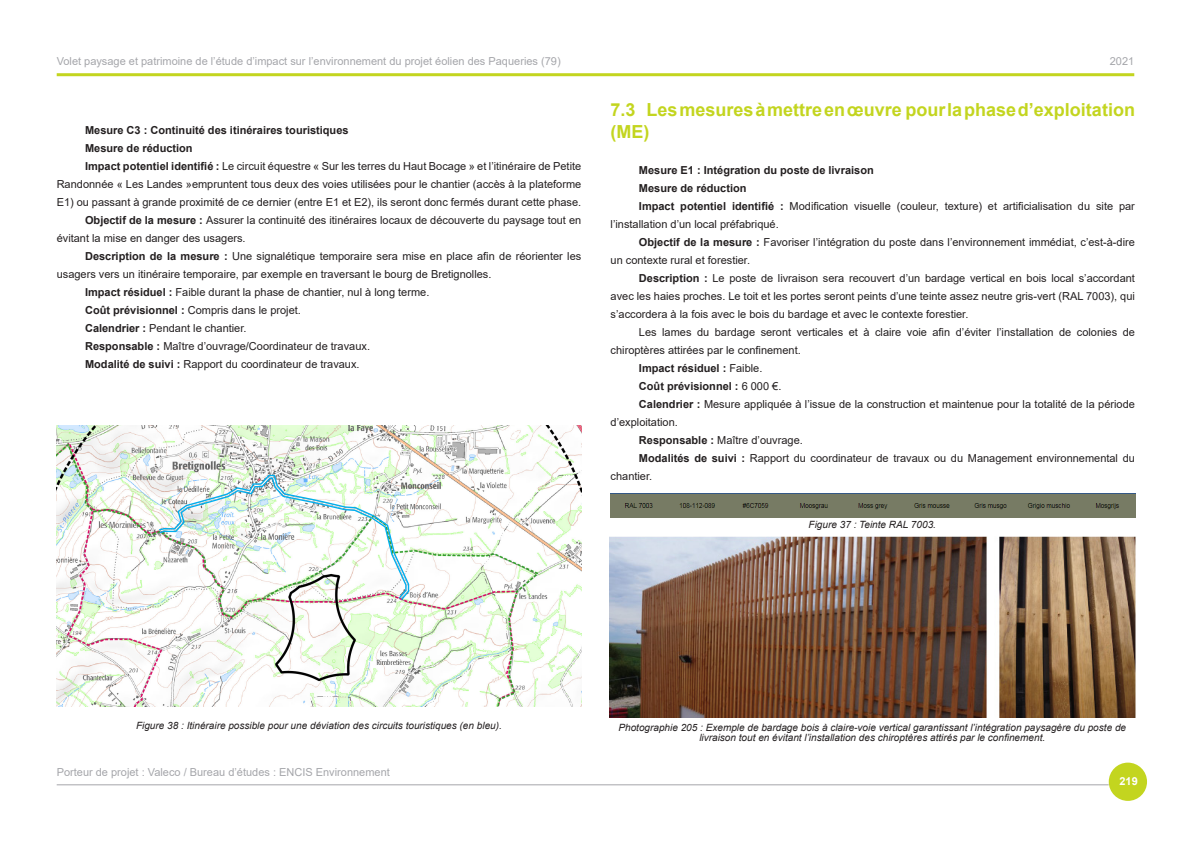
<style>
.page{position:relative;width:1191px;height:842px;background:#fff}
.page>*{position:absolute;margin:0;border:0;box-sizing:border-box;transform-origin:0 0}
.t1{font:700 18px/21.6px "Arial";color:#c3d51f}
.Texte{font:11px/18px "Arial";color:#231f20}
.t2{font:11px "Arial";color:#a5a6aa}
.Texte-2{font:700 11px "Arial";color:#231f20}
.Texte_gras{font:700 11px "Arial";color:#231f20}
.Texte_rouge_gras{font:700 11px "Arial";color:#231f20}
.t3{font:700 11px "Arial";color:#fff}
.t4{font:italic 10px/10px "Arial";color:#231f20;text-align:center}
.s1{font-weight:700}
.s2{font-weight:400}
</style>
<div class="page">
<hr style="left:57px;top:73px;width:1077px;height:3px;background:#c3d51f">
<div style="left:1108px;top:763px;width:39px;height:38px;background:#c3d51f;border-radius:50%"></div>
<hr style="left:57px;top:784px;width:1051px;height:1px;background:#a5a6aa">
<img style="left:610px;top:494px;width:525px;height:24px">
<img style="left:609px;top:536px;width:527px;height:182px">
<img style="left:57px;top:425px;width:524px;height:281px">
<svg style="left:157px;top:474px;width:253px;height:127px"></svg>
<p class="t2" style="left:57px;top:53px;width:505px">Volet paysage et patrimoine de l’étude d’impact sur l’environnement du projet éolien des Paqueries (79)</p>
<p class="t2" style="left:1109px;top:53px;width:26px">2021</p>
<p class="Texte_gras" style="left:85px;top:123px;width:265px">Mesure C3 : Continuité des itinéraires touristiques</p>
<p class="Texte-2" style="left:85px;top:141px;width:109px">Mesure de réduction</p>
<p class="Texte" style="left:57px;top:157px;width:526px;text-align:justify;text-indent:28px"><span class="s1">Impact potentiel identifié :</span> Le circuit équestre « Sur les terres du Haut Bocage » et l’itinéraire de Petite Randonnée « Les Landes »empruntent tous deux des voies utilisées pour le chantier (accès à la plateforme E1) ou passant à grande proximité de ce dernier (entre E1 et E2), ils seront donc fermés durant cette phase.</p>
<p class="Texte" style="left:57px;top:211px;width:526px;text-indent:28px"><span class="s1">Objectif de la mesure :</span> Assurer la continuité des itinéraires locaux de découverte du paysage tout en évitant la mise en danger des usagers.</p>
<p class="Texte" style="left:57px;top:247px;width:526px;text-indent:28px"><span class="s1">Description de la mesure :</span> Une signalétique temporaire sera mise en place afin de réorienter les usagers vers un itinéraire temporaire, par exemple en traversant le bourg de Bretignolles.</p>
<p class="Texte" style="left:85px;top:283px;width:346px"><span class="s1">Impact résiduel :</span> Faible durant la phase de chantier, nul à long terme.</p>
<p class="Texte" style="left:85px;top:301px;width:217px"><span class="s1">Coût prévisionnel :</span> Compris dans le projet.</p>
<p class="Texte" style="left:85px;top:319px;width:163px"><span class="s1">Calendrier :</span> Pendant le chantier.</p>
<p class="Texte" style="left:85px;top:337px;width:286px"><span class="s1">Responsable :</span> Maître d’ouvrage/Coordinateur de travaux.</p>
<p class="Texte" style="left:85px;top:355px;width:276px"><span class="s1">Modalité de suivi :</span> Rapport du coordinateur de travaux.</p>
<p class="t1" style="left:610px;top:99px;width:526px">7.3 Les mesures à mettre en œuvre pour la phase d’exploitation (ME)</p>
<p class="Texte_rouge_gras" style="left:639px;top:162px;width:236px">Mesure E1 : Intégration du poste de livraison</p>
<p class="Texte-2" style="left:639px;top:180px;width:109px">Mesure de réduction</p>
<p class="Texte" style="left:610px;top:197px;width:526px;text-indent:28px"><span class="s1">Impact potentiel identifié :</span> Modification visuelle (couleur, texture) et artificialisation du site par l’installation d’un local préfabriqué.</p>
<p class="Texte" style="left:610px;top:233px;width:526px;text-indent:28px"><span class="s1">Objectif de la mesure :</span> Favoriser l’intégration du poste dans l’environnement immédiat, c’est-à-dire un contexte rural et forestier.</p>
<p class="Texte" style="left:610px;top:269px;width:526px;text-align:justify;text-indent:28px"><span class="s1">Description :</span> Le poste de livraison sera recouvert d’un bardage vertical en bois local s’accordant avec les haies proches. Le toit et les portes seront peints d’une teinte assez neutre gris-vert (RAL 7003), qui s’accordera à la fois avec le bois du bardage et avec le contexte forestier.</p>
<p class="Texte" style="left:610px;top:323px;width:526px;text-indent:28px">Les lames du bardage seront verticales et à claire voie afin d’éviter l’installation de colonies de chiroptères attirées par le confinement.</p>
<p class="Texte-2" style="left:639px;top:360px;width:125px">Impact résiduel : <span class="s2">Faible.</span></p>
<p class="Texte-2" style="left:639px;top:378px;width:142px">Coût prévisionnel : <span class="s2">6 000 €.</span></p>
<p class="Texte" style="left:610px;top:395px;width:526px;text-indent:28px"><span class="s1">Calendrier :</span> Mesure appliquée à l’issue de la construction et maintenue pour la totalité de la période d’exploitation.</p>
<p class="Texte" style="left:639px;top:431px;width:165px"><span class="s1">Responsable :</span> Maître d’ouvrage.</p>
<p class="Texte" style="left:610px;top:449px;width:526px;text-indent:28px"><span class="s1">Modalités de suivi :</span> Rapport du coordinateur de travaux ou du Management environnemental du chantier.</p>
<p class="t4" style="left:808px;top:519px;width:129px">Figure 37 : Teinte RAL 7003.</p>
<p class="t4" style="left:136px;top:721px;width:367px">Figure 38 : Itinéraire possible pour une déviation des circuits touristiques (en bleu).</p>
<p class="t2" style="left:57px;top:764px;width:335px">Porteur de projet : Valeco / Bureau d’études : ENCIS Environnement</p>
<p class="t4" style="left:618px;top:723px;width:509px">Photographie 205 : Exemple de bardage bois à claire-voie vertical garantissant l’intégration paysagère du poste de livraison tout en évitant l’installation des chiroptères attirés par le confinement.</p>
<p class="t3" style="left:1119px;top:773px;width:20px">219</p>
</div>
